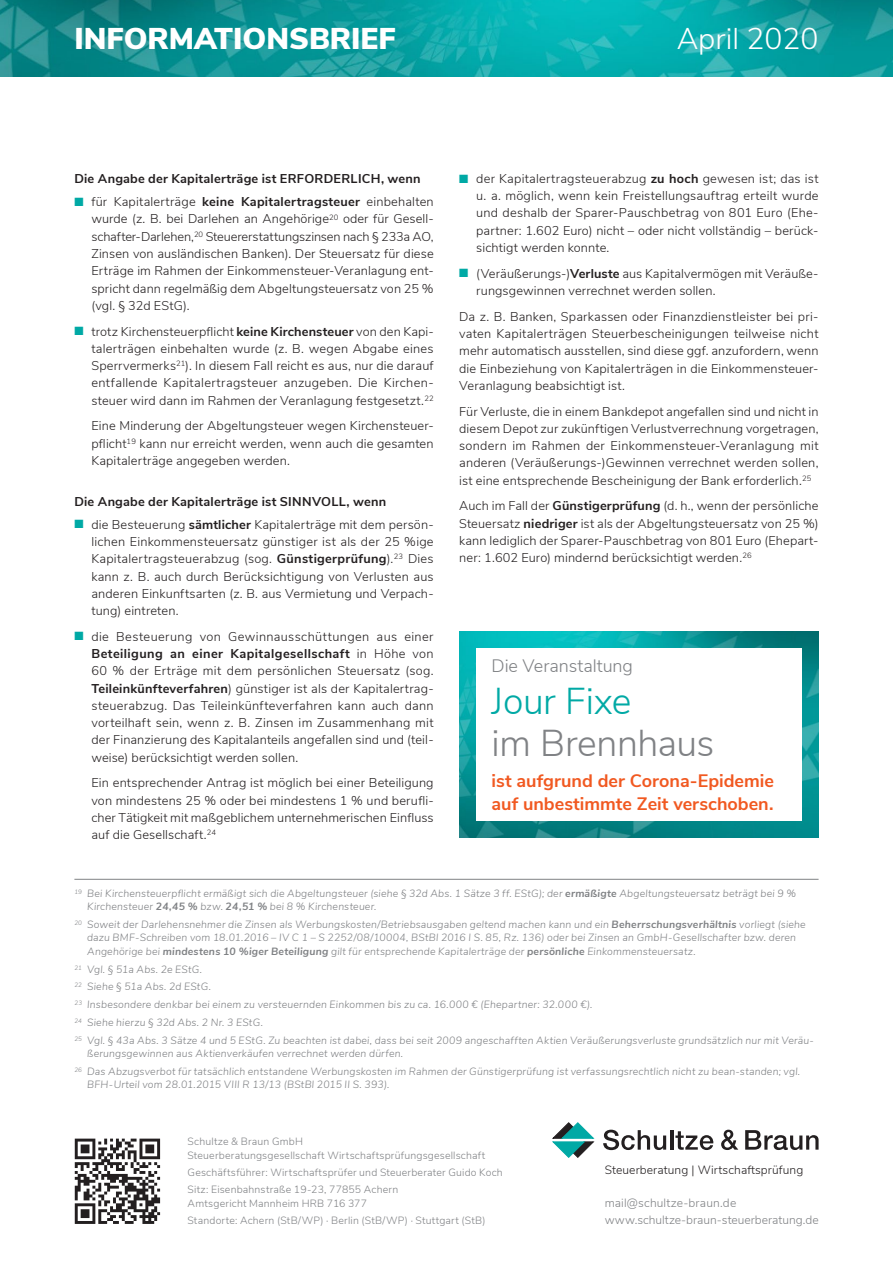
<style>
.page{position:relative;width:893px;height:1263px;background:#fff}
.page>*{position:absolute;margin:0;border:0;box-sizing:border-box;transform-origin:0 0}
.t1{font:300 37.35px "Nunito Sans";letter-spacing:-.015em;color:#808285}
.t2{font:300 37.35px "Nunito Sans";letter-spacing:-.01em;color:#00a9a5}
.t3{font:900 30px "Nunito Sans";color:#fff}
.t4{font:300 30px "Nunito Sans";color:#fff}
.t5{font:700 18px/22.5px "Nunito Sans";color:#f15921}
.t6{font:300 18px "Nunito Sans";letter-spacing:-.005em;color:#808285}
.t7{font:300 12.75px/17.2px "Nunito Sans";letter-spacing:.01em;color:#231f20;text-align:justify}
.t8{font:700 12.75px "Nunito Sans";letter-spacing:.015em;color:#231f20}
.t9{font:300 12px/17.1px "Nunito Sans";letter-spacing:.005em;color:#808285}
.t10{font:300 12px "Nunito Sans";letter-spacing:.01em;color:#231f20}
.t11{font:italic 300 10.5px/17.7px "Nunito Sans";letter-spacing:.015em;color:#808285}
.t12{font:300 10.5px/16.8px "Nunito Sans";letter-spacing:.02em;color:#808285}
.s1{color:#00a9a5}
.s2{font-weight:700}
</style>
<div class="page">
<img style="left:0;top:0;width:893px;height:77px">
<svg style="left:603px;top:1130px;width:63px;height:20px"></svg>
<hr style="left:670px;top:1130px;width:3px;height:20px;background:#231f20">
<svg style="left:675px;top:1131px;width:39px;height:19px"></svg>
<svg style="left:721px;top:1130px;width:17px;height:20px"></svg>
<svg style="left:745px;top:1130px;width:74px;height:20px"></svg>
<svg style="left:553px;top:1123px;width:41px;height:34px"></svg>
<svg style="left:75px;top:1138px;width:85px;height:86px"></svg>
<hr style="left:74px;top:879px;width:745px;height:1px;background:#808285">
<img style="left:459px;top:631px;width:360px;height:207px">
<div style="left:476px;top:648px;width:325px;height:173px;background:#fff"></div>
<h2 class="t3" style="left:74px;top:16px;width:323px">INFORMATIONSBRIEF</h2>
<h2 class="t4" style="left:677px;top:17px;width:143px">April 2020</h2>
<p class="t8" style="left:74px;top:169px;width:348px">Die Angabe der Kapitalerträge ist erfo rd erlich, wenn</p>
<p class="t7" style="left:91px;top:192px;width:344px;text-indent:-17px"><span class="s1">■</span> für Kapitalerträge <span class="s2">keine Kapitalertragsteuer</span> einbehalten wurde (z. B. bei Darlehen an Angehörige<sup>20</sup> oder für Gesell&shy;schafter-Darlehen,<sup>20</sup> Steuererstattungszinsen nach § 233a AO, Zinsen von ausländischen Banken). Der Steuersatz für diese Erträge im Rahmen der Einkommensteuer-Veranlagung ent&shy;spricht dann regelmäßig dem Abgeltungsteuersatz von 25 % (vgl. § 32d EStG).</p>
<p class="t7" style="left:91px;top:322px;width:344px;text-indent:-17px"><span class="s1">■</span> trotz Kirchensteuerpflicht <span class="s2">keine Kirchensteuer</span> von den Kapi&shy;talerträgen einbehalten wurde (z. B. wegen Abgabe eines Sperrvermerks<sup>21</sup>). In diesem Fall reicht es aus, nur die darauf entfallende Kapitalertragsteuer anzugeben. Die Kirchen&shy;steuer wird dann im Rahmen der Veranlagung festgesetzt.<sup>22</sup></p>
<p class="t7" style="left:91px;top:416px;width:344px">Eine Minderung der Abgeltungsteuer wegen Kirchensteuer&shy;pflicht<sup>19</sup> kann nur erreicht werden, wenn auch die gesamten Kapitalerträge angegeben werden.</p>
<p class="t8" style="left:74px;top:492px;width:248px">Die Angabe der Kapitalerträge ist sinnvoll</p>
<p class="t8" style="left:347px;top:492px;width:41px">, wenn</p>
<p class="t7" style="left:91px;top:515px;width:344px;text-indent:-17px"><span class="s1">■</span> die Besteuerung <span class="s2">sämtlicher</span> Kapitalerträge mit dem persön&shy;lichen Einkommensteuersatz günstiger ist als der 25 %ige Kapitalertragsteuerabzug (sog. <span class="s2">Günstigerprüfung</span>).<sup>23</sup> Dies kann z. B. auch durch Berücksichtigung von Verlusten aus anderen Einkunftsarten (z. B. aus Vermietung und Verpach&shy;tung) eintreten.</p>
<p class="t7" style="left:91px;top:627px;width:344px;text-indent:-17px"><span class="s1">■</span> die Besteuerung von Gewinnausschüttungen aus einer <span class="s2">Beteiligung an einer Kapitalgesellschaft</span> in Höhe von 60 % der Erträge mit dem persönlichen Steuersatz (sog.<br><span class="s2">Teileinkünfteverfahren</span>) günstiger ist als der Kapitalertrag&shy;steuerabzug. Das Teileinkünfteverfahren kann auch dann vorteilhaft sein, wenn z. B. Zinsen im Zusammenhang mit der Finanzierung des Kapitalanteils angefallen sind und (teil&shy;weise) berücksichtigt werden sollen.</p>
<p class="t7" style="left:91px;top:773px;width:344px">Ein entsprechender Antrag ist möglich bei einer Beteiligung von mindestens 25 % oder bei mindestens 1 % und berufli&shy;cher Tätigkeit mit maßgeblichem unternehmerischen Einfluss auf die Gesellschaft.<sup>24</sup></p>
<p class="t7" style="left:476px;top:169px;width:344px;text-indent:-17px"><span class="s1">■</span> der Kapitalertragsteuerabzug <span class="s2">zu hoch</span> gewesen ist; das ist u. a. möglich, wenn kein Freistellungsauftrag erteilt wurde und deshalb der Sparer-Pauschbetrag von 801 Euro (Ehe&shy;partner: 1.602 Euro) nicht – oder nicht vollständig – berück&shy;sichtigt werden konnte.</p>
<p class="t7" style="left:476px;top:264px;width:344px;text-indent:-17px"><span class="s1">■</span> (Veräußerungs-)<span class="s2">Verluste</span> aus Kapitalvermögen mit Veräuße&shy;rungsgewinnen verrechnet werden sollen.</p>
<p class="t7" style="left:459px;top:307px;width:361px">Da z. B. Banken, Sparkassen oder Finanzdienstleister bei pri&shy;vaten Kapitalerträgen Steuerbescheinigungen teilweise nicht mehr automatisch ausstellen, sind diese ggf. anzufordern, wenn die Einbeziehung von Kapitalerträgen in die Einkommensteuer-Veranlagung beabsichtigt ist.</p>
<p class="t7" style="left:459px;top:402px;width:361px">Für Verluste, die in einem Bankdepot angefallen sind und nicht in diesem Depot zur zukünftigen Verlustverrechnung vorgetragen, sondern im Rahmen der Einkommensteuer-Veranlagung mit anderen (Veräußerungs-)Gewinnen verrechnet werden sollen, ist eine entsprechende Bescheinigung der Bank erforderlich.<sup>25</sup></p>
<p class="t7" style="left:459px;top:496px;width:361px">Auch im Fall der <span class="s2">Günstigerprüfung</span> (d. h., wenn der persönliche Steuersatz <span class="s2">niedriger</span> ist als der Abgeltungsteuersatz von 25 %) kann lediglich der Sparer-Pauschbetrag von 801 Euro (Ehepart&shy;ner: 1.602 Euro) mindernd berücksichtigt werden.<sup>26</sup></p>
<h3 class="t6" style="left:492px;top:653px;width:143px">Die Veranstaltung</h3>
<h1 class="t2" style="left:492px;top:674px;width:141px">Jour Fixe</h1>
<h1 class="t1" style="left:492px;top:716px;width:224px">im Brennhaus</h1>
<h3 class="t5" style="left:492px;top:768px;width:284px">ist aufgrund der Corona-Epidemie auf unbestimmte Zeit verschoben.</h3>
<p class="t11" style="left:87px;top:886px;width:710px;line-height:13.5px;text-indent:-13px"><sup>19</sup> Bei Kirchensteuerpflicht ermäßigt sich die Abgeltungsteuer (siehe § 32d Abs. 1 Sätze 3 ff. EStG); der <span class="s2">ermäßigte</span> Abgeltungsteuersatz beträgt bei 9 %<br>Kirchensteuer <span class="s2">24,45 %</span> bzw. <span class="s2">24,51 %</span> bei 8 % Kirchensteuer.</p>
<p class="t11" style="left:87px;top:917px;width:720px;line-height:13.5px;text-indent:-13px"><sup>20</sup> Soweit der Darlehensnehmer die Zinsen als Werbungskosten/Betriebsausgaben geltend machen kann und ein <span class="s2">Beherrschungsverhältnis</span> vorliegt (siehe dazu BMF-Schreiben vom 18.01.2016 – IV C 1 – S 2252/08/10004, BStBl 2016 I S. 85, Rz. 136) oder bei Zinsen an GmbH-Gesellschafter bzw. deren<br>Angehörige bei <span class="s2">mindestens 10 %iger Beteiligung</span> gilt für entsprechende Kapitalerträge der <span class="s2">persönliche</span> Einkommensteuersatz.</p>
<p class="t11" style="left:74px;top:959px;width:741px"><sup>21</sup> Vgl. § 51a Abs. 2e EStG.<br><sup>22</sup> Siehe § 51a Abs. 2d EStG.<br><sup>23</sup> Insbesondere denkbar bei einem zu versteuernden Einkommen bis zu ca. 16.000 € (Ehepartner: 32.000 €).<br><sup>24</sup> Siehe hierzu § 32d Abs. 2 Nr. 3 EStG.<br><sup>25</sup> Vgl. § 43a Abs. 3 Sätze 4 und 5 EStG. Zu beachten ist dabei, dass bei seit 2009 angeschafften Aktien Veräußerungsverluste grundsätzlich nur mit Veräu-</p>
<p class="t11" style="left:74px;top:1044px;width:727px;text-indent:13px">ßerungsgewinnen aus Aktienverkäufen verrechnet werden dürfen.<br><sup>26</sup> Das Abzugsverbot für tatsächlich entstandene Werbungskosten im Rahmen der Günstigerprüfung ist verfassungsrechtlich nicht zu bean-standen; vgl.</p>
<p class="t11" style="left:87px;top:1075px;width:304px">BFH-Urteil vom 28.01.2015 VIII R 13/13 (BStBl 2015 II S. 393).</p>
<p class="t12" style="left:188px;top:1133px;width:299px;line-height:14.2px">Schultze &amp; Braun GmbH<br>Steuerberatungsgesellschaft Wirtschaftsprüfungsgesellschaft</p>
<p class="t12" style="left:188px;top:1163px;width:317px">Geschäftsführer: Wirtschaftsprüfer und Steuerberater Guido Koch<br>Sitz: Eisenbahnstraße 19-23, 77855 Achern</p>
<p class="t12" style="left:188px;top:1194px;width:299px">Amtsgericht Mannheim HRB 716 377<br>Standorte: Achern (StB/WP) · Berlin (StB/WP) · Stuttgart (StB)</p>
<p class="t10" style="left:605px;top:1161px;width:200px">Steuerberatung | Wirtschaftsprüfung</p>
<p class="t9" style="left:605px;top:1193px;width:215px">mail@schultze-braun.de www.schultze-braun-steuerberatung.de</p>
</div>
